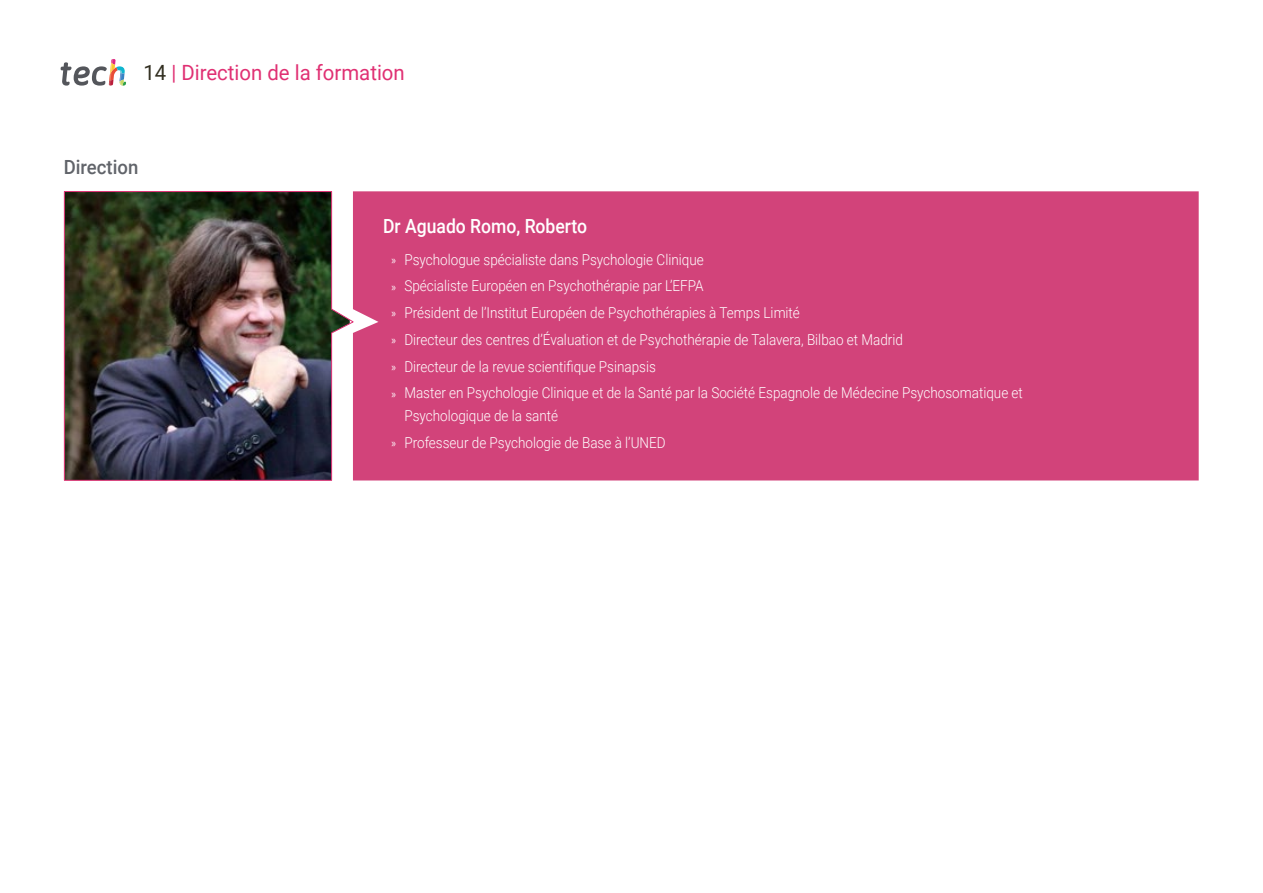
<style>
.page{position:relative;width:1263px;height:893px;background:#fff}
.page>*{position:absolute;margin:0;border:0;box-sizing:border-box;transform-origin:0 0}
.t1{font:21px "Roboto";color:#e03073}
.t2{font:500 19.5px "Roboto";color:#fff;scale:.9 1}
.t3{font:500 19.5px "Roboto";color:#61646a;scale:.95 1}
.t4{font:300 15px/26.7px "Roboto";color:#fff;scale:.9 1}
.s1{color:#312e20}
.s2{font-family:"Myriad Pro";font-weight:400;font-size:12px}
</style>
<div class="page">
<svg style="left:61px;top:59px;width:65px;height:27px"></svg>
<div style="left:354px;top:191px;width:845px;height:289px;background:#d2437a"></div>
<img style="left:64px;top:191px;width:290px;height:290px">
<h1 class="t1" style="left:144px;top:57px;width:263px"><span class="s1">14</span> | Direction de la formation</h1>
<h2 class="t3" style="left:64px;top:153px;width:80px">Direction</h2>
<h2 class="t2" style="left:383px;top:212px;width:228px">Dr Aguado Romo, Roberto</h2>
<p class="t4" style="left:392px;top:245px;width:703px"><span class="s2">»</span> Psychologue spécialiste dans Psychologie Clinique<br><span class="s2">»</span> Spécialiste Européen en Psychothérapie par L’EFPA<br><span class="s2">»</span> Président de l’Institut Européen de Psychothérapies à Temps Limité<br><span class="s2">»</span> Directeur des centres d’Évaluation et de Psychothérapie de Talavera, Bilbao et Madrid<br><span class="s2">»</span> Directeur de la revue scientifique Psinapsis<br><span class="s2">»</span> Master en Psychologie Clinique et de la Santé par la Société Espagnole de Médecine Psychosomatique et</p>
<p class="t4" style="left:392px;top:402px;width:306px;text-indent:13px">Psychologique de la santé<br><span class="s2">»</span> Professeur de Psychologie de Base à l’UNED</p>
</div>
